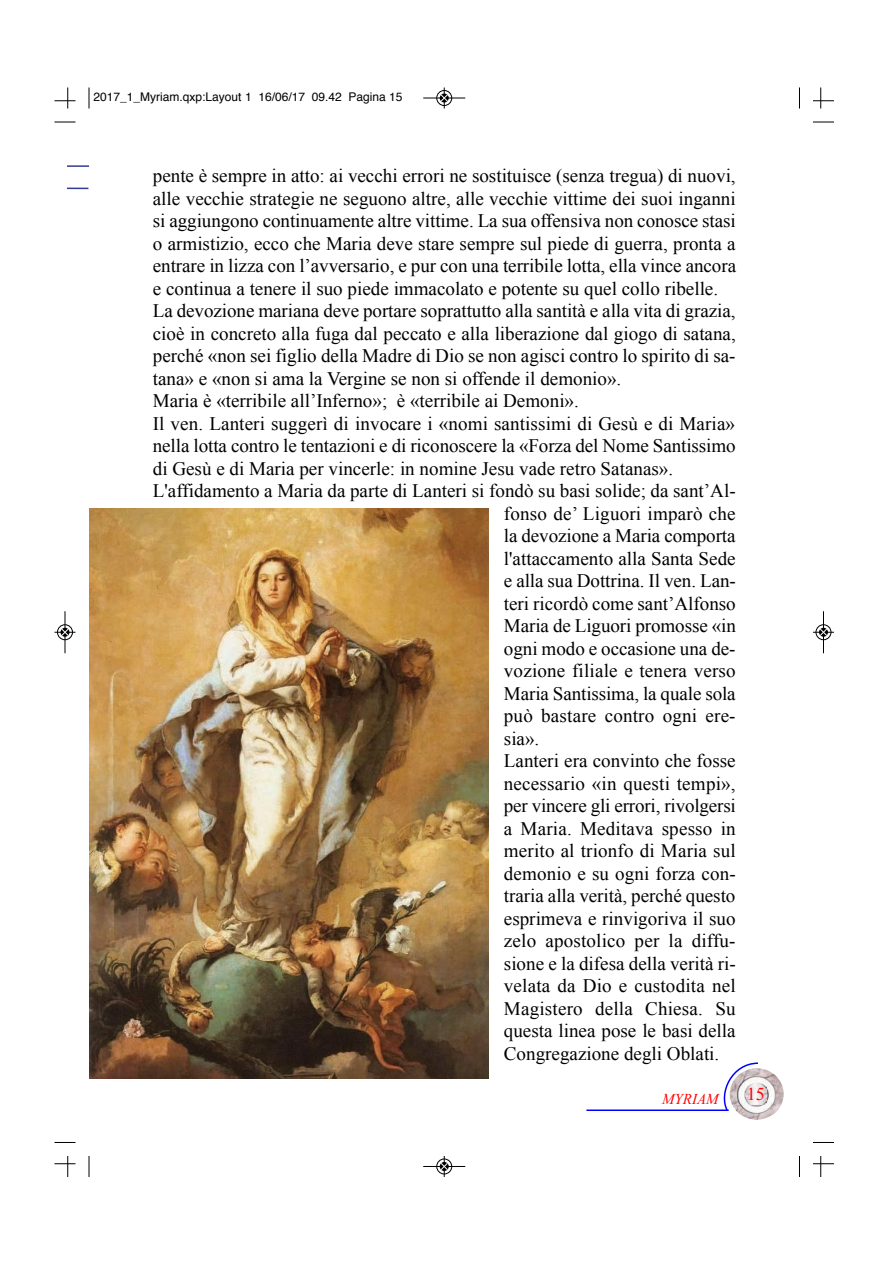
<style>
.page{position:relative;width:893px;height:1263px;background:#fff}
.page>*{position:absolute;margin:0;border:0;box-sizing:border-box;transform-origin:0 0}
.t1{font:19.05px "Times New Roman";color:#000}
.t2{font:18px "Times New Roman";color:#f00}
.t3{font:italic 15px "Times New Roman";color:#f00}
.t4{font:12px "Helvetica";color:#000}
</style>
<div class="page">
<img style="left:758px;top:1083px;width:8px;height:22px">
<svg style="left:717px;top:1062px;width:41px;height:49px"></svg>
<hr style="left:586px;top:1110px;width:142px;height:1px;background:#00f">
<svg style="left:68px;top:187px;width:21px;height:3px"></svg>
<hr style="left:68px;top:165px;width:21px;height:2px;background:#333b92">
<img style="left:90px;top:508px;width:399px;height:571px">
<svg style="left:89px;top:87px;width:1px;height:22px"></svg>
<svg style="left:54px;top:122px;width:21px;height:1px"></svg>
<svg style="left:54px;top:87px;width:21px;height:22px"></svg>
<svg style="left:799px;top:87px;width:1px;height:22px"></svg>
<svg style="left:813px;top:122px;width:21px;height:1px"></svg>
<svg style="left:813px;top:87px;width:21px;height:22px"></svg>
<svg style="left:89px;top:1156px;width:1px;height:21px"></svg>
<svg style="left:54px;top:1142px;width:21px;height:1px"></svg>
<svg style="left:54px;top:1156px;width:21px;height:21px"></svg>
<svg style="left:799px;top:1156px;width:1px;height:21px"></svg>
<svg style="left:813px;top:1142px;width:21px;height:1px"></svg>
<svg style="left:813px;top:1156px;width:21px;height:21px"></svg>
<div style="left:436px;top:90px;width:16px;height:16px;border:1px solid #000;border-radius:50%"></div>
<hr style="left:423px;top:98px;width:42px;height:1px;background:#000">
<svg style="left:440px;top:88px;width:8px;height:21px"></svg>
<div style="left:436px;top:1159px;width:16px;height:15px;border:1px solid #000;border-radius:50%"></div>
<hr style="left:423px;top:1166px;width:42px;height:1px;background:#000">
<svg style="left:440px;top:1156px;width:8px;height:21px"></svg>
<div style="left:57px;top:625px;width:16px;height:15px;border:1px solid #000;border-radius:50%"></div>
<hr style="left:65px;top:611px;width:1px;height:42px;background:#000">
<svg style="left:54px;top:629px;width:21px;height:7px"></svg>
<div style="left:815px;top:625px;width:16px;height:15px;border:1px solid #000;border-radius:50%"></div>
<hr style="left:823px;top:611px;width:1px;height:42px;background:#000">
<svg style="left:813px;top:629px;width:21px;height:7px"></svg>
<p class="t4" style="left:93px;top:92px;width:310px">2017_1_Myriam.qxp:Layout 1 16/06/17 09.42 Pagina 15</p>
<p class="t1" style="left:153px;top:165px;width:584px">pente è sempre in atto: ai vecchi errori ne sostituisce (senza tregua) di nuovi,</p>
<p class="t1" style="left:153px;top:188px;width:584px">alle vecchie strategie ne seguono altre, alle vecchie vittime dei suoi inganni</p>
<p class="t1" style="left:153px;top:210px;width:584px">si aggiungono continuamente altre vittime. La sua offensiva non conosce stasi</p>
<p class="t1" style="left:153px;top:233px;width:584px">o armistizio, ecco che Maria deve stare sempre sul piede di guerra, pronta a</p>
<p class="t1" style="left:153px;top:255px;width:585px">entrare in lizza con l’avversario, e pur con una terribile lotta, ella vince ancora</p>
<p class="t1" style="left:153px;top:278px;width:567px">e continua a tenere il suo piede immacolato e potente su quel collo ribelle.</p>
<p class="t1" style="left:153px;top:300px;width:584px">La devozione mariana deve portare soprattutto alla santità e alla vita di grazia,</p>
<p class="t1" style="left:153px;top:323px;width:584px">cioè in concreto alla fuga dal peccato e alla liberazione dal giogo di satana,</p>
<p class="t1" style="left:153px;top:345px;width:584px">perché «non sei figlio della Madre di Dio se non agisci contro lo spirito di sa-</p>
<p class="t1" style="left:153px;top:368px;width:470px">tana» e «non si ama la Vergine se non si offende il demonio».</p>
<p class="t1" style="left:153px;top:390px;width:427px">Maria è «terribile all’Inferno»; è «terribile ai Demoni».</p>
<p class="t1" style="left:153px;top:413px;width:584px">Il ven. Lanteri suggerì di invocare i «nomi santissimi di Gesù e di Maria»</p>
<p class="t1" style="left:153px;top:435px;width:584px">nella lotta contro le tentazioni e di riconoscere la «Forza del Nome Santissimo</p>
<p class="t1" style="left:153px;top:458px;width:522px">di Gesù e di Maria per vincerle: in nomine Jesu vade retro Satanas».</p>
<p class="t1" style="left:153px;top:480px;width:584px">L'affidamento a Maria da parte di Lanteri si fondò su basi solide; da sant’Al-</p>
<p class="t1" style="left:504px;top:503px;width:233px">fonso de’ Liguori imparò che</p>
<p class="t1" style="left:504px;top:525px;width:233px">la devozione a Maria comporta</p>
<p class="t1" style="left:504px;top:548px;width:233px">l'attaccamento alla Santa Sede</p>
<p class="t1" style="left:504px;top:570px;width:233px">e alla sua Dottrina. Il ven. Lan-</p>
<p class="t1" style="left:504px;top:593px;width:233px">teri ricordò come sant’Alfonso</p>
<p class="t1" style="left:504px;top:615px;width:233px">Maria de Liguori promosse «in</p>
<p class="t1" style="left:504px;top:638px;width:233px">ogni modo e occasione una de-</p>
<p class="t1" style="left:504px;top:660px;width:233px">vozione filiale e tenera verso</p>
<p class="t1" style="left:504px;top:683px;width:233px">Maria Santissima, la quale sola</p>
<p class="t1" style="left:504px;top:705px;width:233px">può bastare contro ogni ere-</p>
<p class="t1" style="left:504px;top:728px;width:37px">sia».</p>
<p class="t1" style="left:504px;top:750px;width:233px">Lanteri era convinto che fosse</p>
<p class="t1" style="left:504px;top:773px;width:233px">necessario «in questi tempi»,</p>
<p class="t1" style="left:504px;top:795px;width:233px">per vincere gli errori, rivolgersi</p>
<p class="t1" style="left:504px;top:818px;width:233px">a Maria. Meditava spesso in</p>
<p class="t1" style="left:504px;top:840px;width:233px">merito al trionfo di Maria sul</p>
<p class="t1" style="left:504px;top:863px;width:233px">demonio e su ogni forza con-</p>
<p class="t1" style="left:504px;top:885px;width:233px">traria alla verità, perché questo</p>
<p class="t1" style="left:504px;top:908px;width:233px">esprimeva e rinvigoriva il suo</p>
<p class="t1" style="left:504px;top:930px;width:233px">zelo apostolico per la diffu-</p>
<p class="t1" style="left:504px;top:953px;width:233px">sione e la difesa della verità ri-</p>
<p class="t1" style="left:504px;top:975px;width:233px">velata da Dio e custodita nel</p>
<p class="t1" style="left:504px;top:998px;width:233px">Magistero della Chiesa. Su</p>
<p class="t1" style="left:504px;top:1020px;width:233px">questa linea pose le basi della</p>
<p class="t1" style="left:504px;top:1043px;width:217px">Congregazione degli Oblati.</p>
<p class="t3" style="left:662px;top:1091px;width:58px">MYRIAM</p>
<p class="t2" style="left:747px;top:1084px;width:19px">15</p>
</div>
